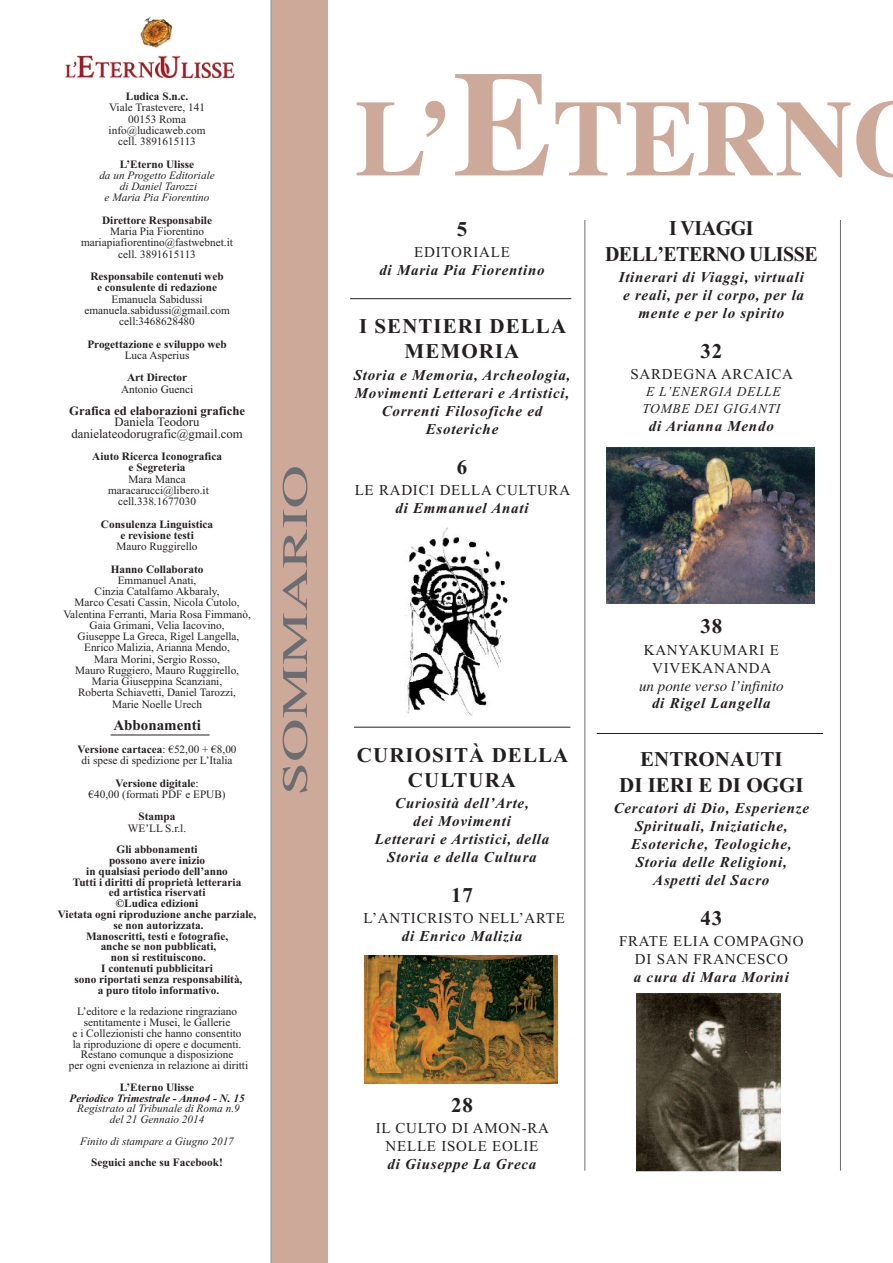
<style>
.page{position:relative;width:893px;height:1263px;background:#fff}
.page>*{position:absolute;margin:0;border:0;box-sizing:border-box;transform-origin:0 0}
.t1{font:700 108px "Times";color:#cda99a}
.t2{font:36px "Times";color:#6c6d70;scale:1.67 1}
.t3{font:700 21px/25.2px "Times New Roman";letter-spacing:.05em;color:#231f20;text-align:center}
.t4{font:700 21px/25.2px "Times New Roman";letter-spacing:-.025em;color:#231f20;text-align:center;scale:.95 1}
.t5{font:700 21px/25.2px "Times New Roman";color:#231f20;text-align:center}
.t6{font:italic 700 15px/18px "Times New Roman";letter-spacing:.05em;color:#231f20;text-align:center}
.t7{font:15px/18px "Times New Roman";letter-spacing:.05em;color:#231f20;text-align:center}
.t8{font:italic 15px "Times";color:#231f20}
.t9{font:700 15px "Times New Roman";color:#231f20}
.t10{font:italic 13.5px/17.2px "Times New Roman";letter-spacing:.05em;color:#231f20}
.t11{font:12.75px/11.2px "Times New Roman";color:#231f20;text-align:center}
.t12{font:700 12.75px "Times New Roman";color:#231f20}
.t13{font:11.25px/11.2px "Times New Roman";color:#231f20;text-align:center}
.t14{font:700 11.25px/10.8px "Times New Roman";color:#231f20;text-align:center}
.t15{font:italic 11.25px/11.2px "Times New Roman";color:#231f20;text-align:center}
.t16{font:italic 700 11.25px "Times New Roman";color:#231f20}
.s1{font-weight:700}
.s2{font-size:150px}
</style>
<div class="page">
<div style="left:272px;top:0;width:55px;height:1263px;background:#cda99a"></div>
<hr style="left:270px;top:0;width:2px;height:1263px;background:#9f9c9b">
<img style="left:65px;top:55px;width:170px;height:24px">
<img style="left:140px;top:18px;width:32px;height:30px">
<hr style="left:584px;top:212px;width:1px;height:958px;background:#6c6d70">
<hr style="left:840px;top:218px;width:1px;height:952px;background:#6c6d70">
<hr style="left:350px;top:298px;width:221px;height:1px;background:#231f20">
<hr style="left:354px;top:727px;width:216px;height:1px;background:#231f20">
<hr style="left:597px;top:733px;width:226px;height:1px;background:#231f20">
<img style="left:405px;top:528px;width:103px;height:188px">
<img style="left:607px;top:447px;width:208px;height:157px">
<img style="left:637px;top:993px;width:143px;height:178px">
<img style="left:365px;top:955px;width:192px;height:128px">
<hr style="left:111px;top:735px;width:99px;height:1px;background:#231f20">
<p class="t14" style="left:126px;top:91px;width:64px">Ludica S.n.c.</p>
<p class="t13" style="left:109px;top:102px;width:98px">Viale Trastevere, 141<br>00153 Roma info@ludicaweb.com cell. 3891615113</p>
<p class="t14" style="left:120px;top:158px;width:76px">L’Eterno Ulisse</p>
<p class="t15" style="left:99px;top:169px;width:117px">da un Progetto Editoriale di Daniel Tarozzi<br>e Maria Pia Fiorentino</p>
<p class="t14" style="left:102px;top:215px;width:111px">Direttore Responsabile</p>
<p class="t13" style="left:81px;top:226px;width:153px">Maria Pia Fiorentino mariapiafiorentino@fastwebnet.it cell. 3891615113</p>
<p class="t14" style="left:91px;top:271px;width:135px;line-height:11.2px">Responsabile contenuti web e consulente di redazione</p>
<p class="t13" style="left:84px;top:293px;width:147px">Emanuela Sabidussi emanuela.sabidussi@gmail.com cell:3468628480</p>
<p class="t14" style="left:87px;top:338px;width:141px">Progettazione e sviluppo web</p>
<p class="t13" style="left:125px;top:349px;width:66px">Luca Asperius</p>
<p class="t14" style="left:127px;top:372px;width:62px">Art Director</p>
<p class="t13" style="left:121px;top:383px;width:74px">Antonio Guenci</p>
<p class="t12" style="left:69px;top:403px;width:177px">Grafica ed elaborazioni grafiche</p>
<p class="t11" style="left:71px;top:416px;width:173px">Daniela Teodoru danielateodorugrafic@gmail.com</p>
<p class="t14" style="left:92px;top:451px;width:131px;line-height:11.2px">Aiuto Ricerca Iconografica e Segreteria</p>
<p class="t13" style="left:108px;top:473px;width:102px">Mara Manca maracarucci@libero.it cell.338.1677030</p>
<p class="t14" style="left:101px;top:518px;width:114px;line-height:11.2px">Consulenza Linguistica e revisione testi</p>
<p class="t13" style="left:117px;top:541px;width:82px">Mauro Ruggirello</p>
<p class="t14" style="left:111px;top:563px;width:94px">Hanno Collaborato</p>
<p class="t13" style="left:63px;top:574px;width:189px">Emmanuel Anati,<br>Cinzia Catalfamo Akbaraly,<br>Marco Cesati Cassin, Nicola Cutolo,<br>Valentina Ferranti, Maria Rosa Fimmanò,<br>Gaia Grimani, Velia Iacovino,<br>Giuseppe La Greca, Rigel Langella,<br>Enrico Malizia, Arianna Mendo,<br>Mara Morini, Sergio Rosso,<br>Mauro Ruggiero, Mauro Ruggirello,<br>Maria Giuseppina Scanziani,<br>Roberta Schiavetti, Daniel Tarozzi,<br>Marie Noelle Urech</p>
<h3 class="t9" style="left:113px;top:716px;width:89px">Abbonamenti</h3>
<p class="t13" style="left:78px;top:743px;width:161px"><span class="s1">Versione cartacea</span>: €52,00 + €8,00 di spese di spedizione per L’Italia</p>
<p class="t13" style="left:88px;top:777px;width:139px"><span class="s1">Versione digitale</span>:<br>€40,00 (formati PDF e EPUB)</p>
<p class="t14" style="left:139px;top:811px;width:38px">Stampa</p>
<p class="t13" style="left:128px;top:822px;width:60px">WE’LL S.r.l.</p>
<p class="t14" style="left:58px;top:844px;width:200px">Gli abbonamenti<br>possono avere inizio<br>in qualsiasi periodo dell’anno<br>Tutti i diritti di proprietà letteraria<br>ed artistica riservati<br>©Ludica edizioni<br>Vietata ogni riproduzione anche parziale, se non autorizzata.<br>Manoscritti, testi e fotografie,<br>anche se non pubblicati,<br>non si restituiscono.<br>I contenuti pubblicitari<br>sono riportati senza responsabilità,<br>a puro titolo informativo.</p>
<p class="t13" style="left:69px;top:1006px;width:181px;line-height:10.8px">L’editore e la redazione ringraziano sentitamente i Musei, le Gallerie<br>e i Collezionisti che hanno consentito la riproduzione di opere e documenti.<br>Restano comunque a disposizione<br>per ogni evenienza in relazione ai diritti</p>
<p class="t14" style="left:120px;top:1081px;width:76px">L’Eterno Ulisse</p>
<p class="t16" style="left:70px;top:1091px;width:177px">Periodico Trimestrale - Anno4 - N. 15</p>
<p class="t15" style="left:77px;top:1103px;width:164px;line-height:10.8px">Registrato al Tribunale di Roma n.9 del 21 Gennaio 2014</p>
<p class="t15" style="left:80px;top:1135px;width:155px">Finito di stampare a Giugno 2017</p>
<p class="t14" style="left:91px;top:1157px;width:133px">Seguici anche su Facebook!</p>
<h2 class="t2" style="left:273px;top:795px;width:199px;rotate:-90deg">SOMMARIO</h2>
<h1 class="t1" style="left:355px;top:75px;width:500px">L’<span class="s2">E</span>TERN</h1>
<h3 class="t3" style="left:457px;top:216px;width:12px">5</h3>
<h3 class="t7" style="left:414px;top:243px;width:97px">EDITORIALE</h3>
<h3 class="t6" style="left:379px;top:261px;width:167px">di Maria Pia Fiorentino</h3>
<h3 class="t3" style="left:359px;top:313px;width:209px">I SENTIERI DELLA<br>MEMORIA</h3>
<h3 class="t6" style="left:354px;top:365px;width:218px">Storia e Memoria, Archeologia,<br>Movimenti Letterari e Artistici,<br>Correnti Filosofiche ed<br>Esoteriche</h3>
<h3 class="t3" style="left:457px;top:454px;width:12px">6</h3>
<h3 class="t7" style="left:355px;top:481px;width:217px">LE RADICI DELLA CULTURA</h3>
<h3 class="t6" style="left:395px;top:499px;width:135px">di Emmanuel Anati</h3>
<h3 class="t4" style="left:605px;top:215px;width:225px">I VIAGGI<br>DELL’ETERNO ULISSE</h3>
<h3 class="t6" style="left:619px;top:267px;width:187px">Itinerari di Viaggi, virtuali e reali, per il corpo, per la mente e per lo spirito</h3>
<h3 class="t3" style="left:700px;top:338px;width:24px">32</h3>
<h3 class="t7" style="left:630px;top:365px;width:164px">SARDEGNA ARCAICA</h3>
<p class="t10" style="left:642px;top:383px;width:140px">E L’ENERGIA DELLE<br>TOMBE DEI GIGANTI</p>
<h3 class="t6" style="left:649px;top:417px;width:126px">di Arianna Mendo</h3>
<h3 class="t3" style="left:357px;top:742px;width:213px">CURIOSITÀ DELLA<br>CULTURA</h3>
<h3 class="t6" style="left:375px;top:794px;width:176px">Curiosità dell’Arte,<br>dei Movimenti<br>Letterari e Artistici, della<br>Storia e della Cultura</h3>
<h3 class="t3" style="left:451px;top:882px;width:24px">17</h3>
<h3 class="t7" style="left:364px;top:909px;width:203px">L’ANTICRISTO NELL’ARTE</h3>
<h3 class="t6" style="left:402px;top:927px;width:122px">di Enrico Malizia</h3>
<h3 class="t3" style="left:700px;top:613px;width:24px">38</h3>
<h3 class="t7" style="left:644px;top:640px;width:137px">KANYAKUMARI E<br>VIVEKANANDA</h3>
<h3 class="t8" style="left:639px;top:677px;width:146px">un ponte verso l’infinito</h3>
<h3 class="t6" style="left:652px;top:694px;width:120px">di Rigel Langella</h3>
<h3 class="t5" style="left:619px;top:746px;width:186px">ENTRONAUTI<br>DI IERI E DI OGGI</h3>
<h3 class="t6" style="left:614px;top:798px;width:197px">Cercatori di Dio, Esperienze<br>Spirituali, Iniziatiche,<br>Esoteriche, Teologiche,<br>Storia delle Religioni,<br>Aspetti del Sacro</h3>
<h3 class="t3" style="left:700px;top:905px;width:24px">43</h3>
<h3 class="t7" style="left:619px;top:932px;width:186px">FRATE ELIA COMPAGNO<br>DI SAN FRANCESCO</h3>
<h3 class="t6" style="left:634px;top:968px;width:157px">a cura di Mara Morini</h3>
<h3 class="t3" style="left:451px;top:1092px;width:24px">28</h3>
<h3 class="t7" style="left:376px;top:1119px;width:175px">IL CULTO DI AMON-RA<br>NELLE ISOLE EOLIE</h3>
<h3 class="t6" style="left:388px;top:1155px;width:150px">di Giuseppe La Greca</h3>
</div>
